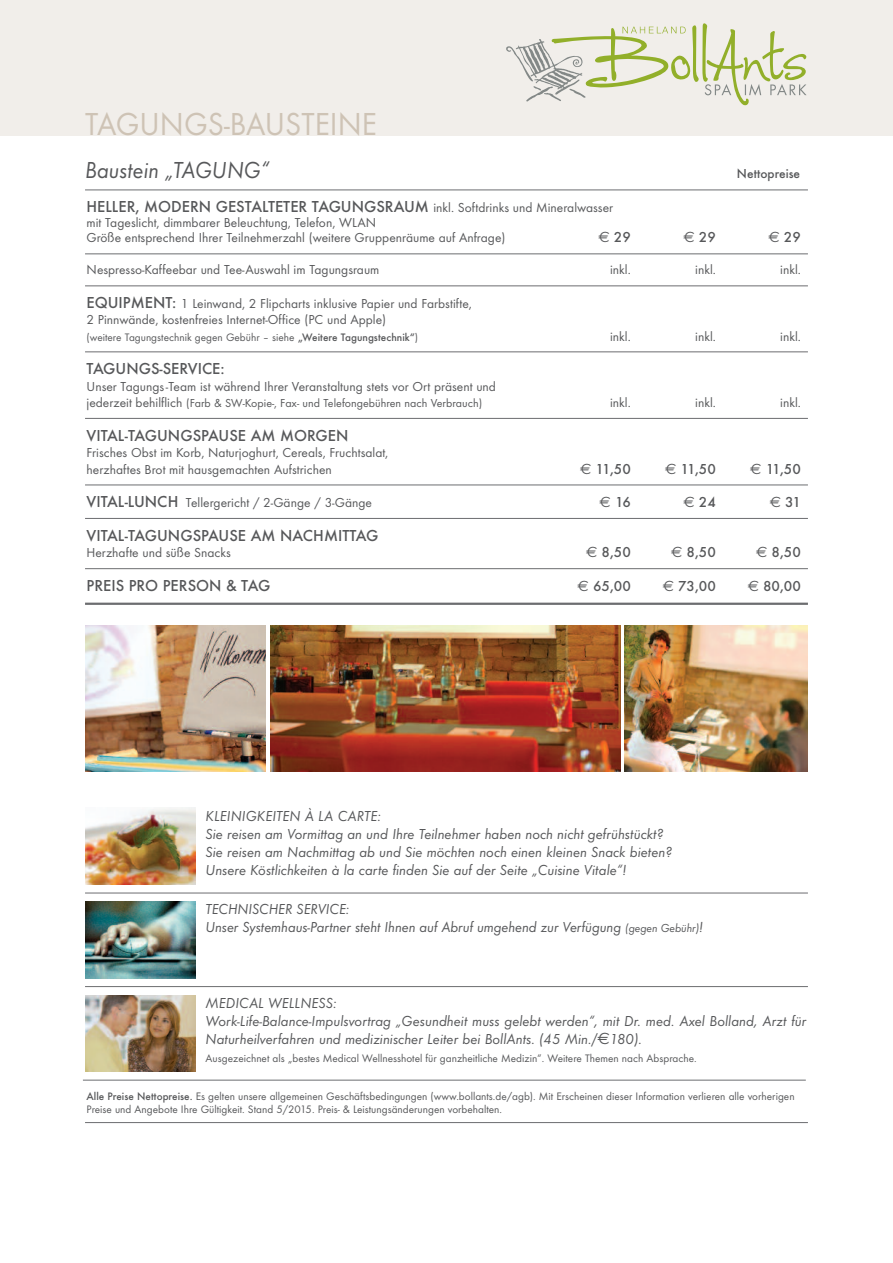
<style>
.page{position:relative;width:893px;height:1263px;background:#fff}
.page>*{position:absolute;margin:0;border:0;box-sizing:border-box;transform-origin:0 0}
.t1{font:33px "Futura T";color:#cec3b5;scale:.95 1}
.t2{font:italic 24px "Futura T";color:#57585a;scale:.95 1}
.t3{font:500 16.5px "Futura T";color:#57585a}
.t4{font:italic 15px/18px "Futura T";color:#57585a}
.t5{font:500 15px "Futura T";color:#57585a}
.t6{font:13.5px/16.5px "Futura T";color:#57585a}
.t7{font:500 13.5px "Futura T";color:#57585a}
.t8{font:12px "Futura T";color:#57585a}
.t9{font:11.25px/13.5px "Futura T";color:#57585a}
.s1{font-weight:400;font-size:13.5px}
.s2{font-family:"Euro Sans";font-weight:400}
.s3{font-weight:500;font-size:16.5px}
.s4{font-weight:500}
.s5{font-size:13.5px}
.s6{font-size:12px}
.s7{font-family:"Euro Sans";font-style:normal;font-size:16.5px}
</style>
<div class="page">
<div style="left:0;top:0;width:893px;height:136px;background:#f1eeea"></div>
<hr style="left:85px;top:285px;width:723px;height:1px;background:#6c6d70">
<hr style="left:85px;top:351px;width:723px;height:1px;background:#6c6d70">
<hr style="left:85px;top:418px;width:723px;height:1px;background:#6c6d70">
<hr style="left:85px;top:484px;width:723px;height:1px;background:#6c6d70">
<hr style="left:85px;top:518px;width:723px;height:1px;background:#6c6d70">
<hr style="left:85px;top:568px;width:723px;height:1px;background:#6c6d70">
<hr style="left:85px;top:603px;width:723px;height:2px;background:#6c6d70">
<hr style="left:85px;top:892px;width:723px;height:1px;background:#6c6d70">
<hr style="left:85px;top:986px;width:723px;height:1px;background:#6c6d70">
<hr style="left:85px;top:1122px;width:723px;height:1px;background:#6c6d70">
<hr style="left:83px;top:1080px;width:723px;height:1px;background:#6c6d70">
<hr style="left:85px;top:189px;width:723px;height:1px;background:#6c6d70">
<hr style="left:85px;top:253px;width:723px;height:1px;background:#6c6d70">
<img style="left:85px;top:808px;width:111px;height:76px">
<img style="left:85px;top:901px;width:111px;height:77px">
<img style="left:85px;top:995px;width:111px;height:76px">
<img style="left:85px;top:626px;width:181px;height:145px">
<img style="left:625px;top:626px;width:183px;height:145px">
<img style="left:270px;top:626px;width:351px;height:145px">
<svg style="left:506px;top:23px;width:300px;height:83px"></svg>
<h1 class="t1" style="left:85px;top:104px;width:309px">TAGUNGS-BAUSTEINE</h1>
<h2 class="t2" style="left:85px;top:155px;width:196px">Baustein „TAGUNG“</h2>
<p class="t7" style="left:737px;top:165px;width:65px">Nettopreise</p>
<p class="t3" style="left:87px;top:197px;width:528px">HELLER, MODERN GESTALTETER TAGUNGSRAUM <span class="s1">inkl. Softdrinks und Mineralwasser</span></p>
<p class="t6" style="left:87px;top:215px;width:420px;line-height:15px">mit Tageslicht, dimmbarer Beleuchtung, Telefon, WLAN<br>Größe entsprechend Ihrer Teilnehmerzahl (weitere Gruppenräume auf Anfrage)</p>
<p class="t5" style="left:598px;top:228px;width:34px"><span class="s2">€</span> 29</p>
<p class="t5" style="left:683px;top:228px;width:34px"><span class="s2">€</span> 29</p>
<p class="t5" style="left:768px;top:228px;width:34px"><span class="s2">€</span> 29</p>
<p class="t6" style="left:87px;top:261px;width:294px">Nespresso-Kaffeebar und Tee-Auswahl im Tagungsraum</p>
<p class="t6" style="left:610px;top:261px;width:22px">inkl.</p>
<p class="t6" style="left:695px;top:261px;width:22px">inkl.</p>
<p class="t6" style="left:780px;top:261px;width:22px">inkl.</p>
<p class="t6" style="left:87px;top:295px;width:387px"><span class="s3">EQUIPMENT:</span> 1 Leinwand, 2 Flipcharts inklusive Papier und Farbstifte,<br>2 Pinnwände, kostenfreies Internet-Office (PC und Apple)</p>
<p class="t9" style="left:87px;top:330px;width:333px">(weitere Tagungstechnik gegen Gebühr – siehe <span class="s4">„Weitere Tagungstechnik“</span>)</p>
<p class="t6" style="left:610px;top:328px;width:22px">inkl.</p>
<p class="t6" style="left:695px;top:328px;width:22px">inkl.</p>
<p class="t6" style="left:780px;top:328px;width:22px">inkl.</p>
<p class="t3" style="left:87px;top:359px;width:140px">TAGUNGS-SERVICE:</p>
<p class="t6" style="left:87px;top:378px;width:411px">Unser Tagungs-Team ist während Ihrer Veranstaltung stets vor Ort präsent und</p>
<p class="t8" style="left:87px;top:396px;width:397px"><span class="s5">jederzeit behilflich</span> (Farb &amp; SW-Kopie-, Fax- und Telefongebühren nach Verbrauch)</p>
<p class="t6" style="left:610px;top:394px;width:22px">inkl.</p>
<p class="t6" style="left:695px;top:394px;width:22px">inkl.</p>
<p class="t6" style="left:780px;top:394px;width:22px">inkl.</p>
<p class="t3" style="left:87px;top:426px;width:263px">VITAL-TAGUNGSPAUSE AM MORGEN</p>
<p class="t6" style="left:87px;top:444px;width:303px">Frisches Obst im Korb, Naturjoghurt, Cereals, Fruchtsalat, herzhaftes Brot mit hausgemachten Aufstrichen</p>
<p class="t5" style="left:580px;top:460px;width:52px"><span class="s2">€</span> 11,50</p>
<p class="t5" style="left:665px;top:460px;width:52px"><span class="s2">€</span> 11,50</p>
<p class="t5" style="left:750px;top:460px;width:52px"><span class="s2">€</span> 11,50</p>
<p class="t6" style="left:87px;top:494px;width:287px"><span class="s3">VITAL-LUNCH</span> Tellergericht / 2-Gänge / 3-Gänge</p>
<p class="t5" style="left:600px;top:493px;width:33px"><span class="s2">€</span> 16</p>
<p class="t5" style="left:684px;top:493px;width:34px"><span class="s2">€</span> 24</p>
<p class="t5" style="left:770px;top:493px;width:33px"><span class="s2">€</span> 31</p>
<p class="t3" style="left:87px;top:526px;width:293px">VITAL-TAGUNGSPAUSE AM NACHMITTAG</p>
<p class="t6" style="left:87px;top:544px;width:146px">Herzhafte und süße Snacks</p>
<p class="t5" style="left:586px;top:543px;width:46px"><span class="s2">€</span> 8,50</p>
<p class="t5" style="left:671px;top:543px;width:46px"><span class="s2">€</span> 8,50</p>
<p class="t5" style="left:756px;top:543px;width:46px"><span class="s2">€</span> 8,50</p>
<p class="t3" style="left:87px;top:576px;width:185px">PREIS PRO PERSON &amp; TAG</p>
<p class="t5" style="left:578px;top:577px;width:55px"><span class="s2">€</span> 65,00</p>
<p class="t5" style="left:663px;top:577px;width:55px"><span class="s2">€</span> 73,00</p>
<p class="t5" style="left:748px;top:577px;width:55px"><span class="s2">€</span> 80,00</p>
<p class="t4" style="left:206px;top:806px;width:468px">KLEINIGKEITEN À LA CARTE:<br>Sie reisen am Vormittag an und Ihre Teilnehmer haben noch nicht gefrühstückt?<br>Sie reisen am Nachmittag ab und Sie möchten noch einen kleinen Snack bieten?<br>Unsere Köstlichkeiten à la carte finden Sie auf der Seite „Cuisine Vitale“!</p>
<p class="t4" style="left:206px;top:900px;width:499px">TECHNISCHER SERVICE:<br>Unser Systemhaus-Partner steht Ihnen auf Abruf umgehend zur Verfügung <span class="s6">(gegen Gebühr)</span>!</p>
<p class="t4" style="left:206px;top:994px;width:602px">MEDICAL WELLNESS:<br>Work-Life-Balance-Impulsvortrag „Gesundheit muss gelebt werden“, mit Dr. med. Axel Bolland, Arzt für<br>Naturheilverfahren und medizinischer Leiter bei BollAnts. (45 Min./<span class="s7">€</span>180).</p>
<p class="t9" style="left:206px;top:1051px;width:493px">Ausgezeichnet als „bestes Medical Wellnesshotel für ganzheitliche Medizin“. Weitere Themen nach Absprache.</p>
<p class="t9" style="left:87px;top:1089px;width:710px"><span class="s4">Alle Preise Nettopreise.</span> Es gelten unsere allgemeinen Geschäftsbedingungen (www.bollants.de/agb). Mit Erscheinen dieser Information verlieren alle vorherigen<br>Preise und Angebote Ihre Gültigkeit. Stand 5/2015. Preis- &amp; Leistungsänderungen vorbehalten.</p>
</div>
